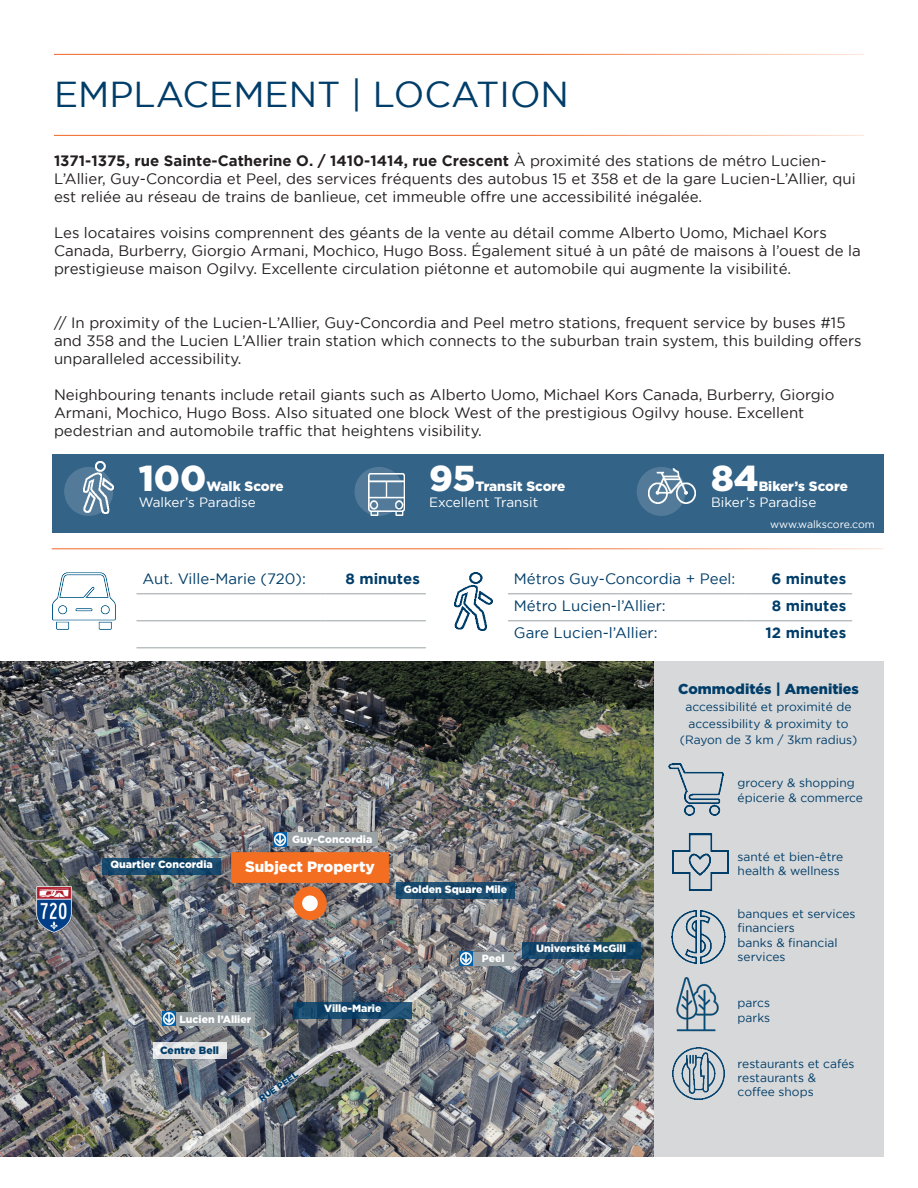
<style>
.page{position:relative;width:918px;height:1188px;background:#fff}
.page>*{position:absolute;margin:0;border:0;box-sizing:border-box;transform-origin:0 0}
.t1{font:36px "Gotham";color:#003d69}
.t2{font:900 36px "Gotham";color:#fff}
.t3{font:15px/18px "Gotham";color:#231f20}
.t4{font:15px "Gotham";color:#003d69}
.t5{font:700 15px "Gotham";color:#003d69}
.t6{font:900 15px "Gotham";color:#fff}
.t7{font:900 14.4px "Gotham";color:#003d69}
.t8{font:13.5px "Gotham";color:#fff}
.t9{font:900 13.5px "Gotham";color:#fff}
.t10{font:12px/14.4px "Gotham";color:#003d69}
.t11{font:900 10.5px "Gotham";color:#fff}
.t12{font:10.5px "Gotham";letter-spacing:-.005em;color:#fff}
.t13{font:900 10.5px "Gotham";color:#003d69}
.t14{font:900 9px "Gotham";color:#003d69}
.s1{font-weight:700}
</style>
<div class="page">
<img style="left:0;top:662px;width:654px;height:495px">
<hr style="left:54px;top:135px;width:810px;height:1px;background:#f26624">
<hr style="left:54px;top:54px;width:810px;height:1px;background:#f26624">
<div style="left:654px;top:662px;width:230px;height:495px;background:#d7d8d9"></div>
<hr style="left:52px;top:548px;width:832px;height:1px;background:#f26624">
<img style="left:52px;top:573px;width:64px;height:56px">
<img style="left:455px;top:573px;width:38px;height:57px">
<hr style="left:136px;top:621px;width:189px;height:1px;background:#9aa2a5">
<hr style="left:325px;top:621px;width:101px;height:1px;background:#9aa2a5">
<hr style="left:136px;top:648px;width:189px;height:1px;background:#9aa2a5">
<hr style="left:325px;top:648px;width:101px;height:1px;background:#9aa2a5">
<hr style="left:136px;top:594px;width:189px;height:1px;background:#9aa2a5">
<hr style="left:325px;top:594px;width:101px;height:1px;background:#9aa2a5">
<hr style="left:508px;top:594px;width:236px;height:1px;background:#9aa2a5">
<hr style="left:744px;top:594px;width:108px;height:1px;background:#9aa2a5">
<hr style="left:508px;top:621px;width:236px;height:1px;background:#9aa2a5">
<hr style="left:744px;top:621px;width:108px;height:1px;background:#9aa2a5">
<img style="left:37px;top:886px;width:34px;height:46px">
<div style="left:52px;top:454px;width:832px;height:79px;background:#336387"></div>
<img style="left:167px;top:973px;width:277px;height:184px">
<svg style="left:231px;top:852px;width:158px;height:31px;background:#f16d21"></svg>
<div style="left:298px;top:891px;width:24px;height:25px;background:#fff;border-radius:50%"></div>
<div style="left:293px;top:886px;width:34px;height:34px;border:9px solid #f36e21;border-radius:50%"></div>
<div style="left:472px;top:952px;width:42px;height:13px;background:#9aa2a5"></div>
<svg style="left:459px;top:952px;width:13px;height:13px"></svg>
<div style="left:287px;top:833px;width:91px;height:13px;background:#9aa2a5"></div>
<img style="left:273px;top:833px;width:14px;height:13px">
<svg style="left:102px;top:858px;width:119px;height:16px;background:#15476a"></svg>
<svg style="left:522px;top:942px;width:118px;height:17px;background:#144667"></svg>
<svg style="left:396px;top:882px;width:119px;height:17px;background:#194a6e"></svg>
<svg style="left:293px;top:1002px;width:119px;height:17px;background:#16486d"></svg>
<div style="left:262px;top:1076px;width:54px;height:44px;background:#231f20;opacity:.75"></div>
<img style="left:672px;top:834px;width:57px;height:56px">
<img style="left:669px;top:763px;width:54px;height:52px">
<img style="left:672px;top:910px;width:53px;height:53px">
<img style="left:676px;top:977px;width:43px;height:55px">
<img style="left:672px;top:1047px;width:53px;height:53px">
<svg style="left:153px;top:1042px;width:73px;height:17px"></svg>
<div style="left:176px;top:1012px;width:79px;height:13px;background:#9aa2a5"></div>
<svg style="left:162px;top:1012px;width:13px;height:13px"></svg>
<div style="left:64px;top:467px;width:49px;height:49px;background:#537b99;border-radius:50%"></div>
<img style="left:84px;top:462px;width:29px;height:51px">
<div style="left:637px;top:467px;width:49px;height:49px;background:#537b99;border-radius:50%"></div>
<img style="left:649px;top:469px;width:46px;height:35px">
<div style="left:355px;top:467px;width:49px;height:49px;background:#537b99;border-radius:50%"></div>
<img style="left:368px;top:473px;width:36px;height:43px">
<p class="t1" style="left:54px;top:75px;width:517px">EMPLACEMENT | LOCATION</p>
<p class="t3" style="left:54px;top:152px;width:803px"><span class="s1">1371-1375, rue Sainte-Catherine O. / 1410-1414, rue Crescent</span> À proximité des stations de métro Lucien-<br>L’Allier, Guy-Concordia et Peel, des services fréquents des autobus 15 et 358 et de la gare Lucien-L’Allier, qui est reliée au réseau de trains de banlieue, cet immeuble offre une accessibilité inégalée.</p>
<p class="t3" style="left:54px;top:224px;width:808px">Les locataires voisins comprennent des géants de la vente au détail comme Alberto Uomo, Michael Kors<br>Canada, Burberry, Giorgio Armani, Mochico, Hugo Boss. Également situé à un pâté de maisons à l’ouest de la prestigieuse maison Ogilvy. Excellente circulation piétonne et automobile qui augmente la visibilité.</p>
<p class="t3" style="left:54px;top:314px;width:809px">// In proximity of the Lucien-L’Allier, Guy-Concordia and Peel metro stations, frequent service by buses #15 and 358 and the Lucien L’Allier train station which connects to the suburban train system, this building offers unparalleled accessibility.</p>
<p class="t3" style="left:54px;top:386px;width:782px">Neighbouring tenants include retail giants such as Alberto Uomo, Michael Kors Canada, Burberry, Giorgio<br>Armani, Mochico, Hugo Boss. Also situated one block West of the prestigious Ogilvy house. Excellent pedestrian and automobile traffic that heightens visibility.</p>
<p class="t2" style="left:139px;top:457px;width:69px">100</p>
<p class="t9" style="left:206px;top:478px;width:79px">Walk Score</p>
<p class="t8" style="left:139px;top:495px;width:119px">Walker’s Paradise</p>
<p class="t2" style="left:429px;top:457px;width:48px">95</p>
<p class="t9" style="left:475px;top:478px;width:92px">Transit Score</p>
<p class="t8" style="left:429px;top:495px;width:111px">Excellent Transit</p>
<p class="t2" style="left:711px;top:457px;width:49px">84</p>
<p class="t9" style="left:759px;top:478px;width:91px">Biker’s Score</p>
<p class="t8" style="left:711px;top:495px;width:107px">Biker’s Paradise</p>
<p class="t12" style="left:770px;top:518px;width:106px">www.walkscore.com</p>
<p class="t4" style="left:142px;top:570px;width:165px">Aut. Ville-Marie (720):</p>
<p class="t5" style="left:346px;top:570px;width:76px">8 minutes</p>
<p class="t4" style="left:514px;top:570px;width:223px">Métros Guy-Concordia + Peel:</p>
<p class="t5" style="left:771px;top:570px;width:76px">6 minutes</p>
<p class="t4" style="left:514px;top:597px;width:153px">Métro Lucien-l’Allier:</p>
<p class="t5" style="left:772px;top:597px;width:76px">8 minutes</p>
<p class="t4" style="left:514px;top:624px;width:145px">Gare Lucien-l’Allier:</p>
<p class="t5" style="left:766px;top:624px;width:82px">12 minutes</p>
<p class="t11" style="left:110px;top:858px;width:104px">Quartier Concordia</p>
<p class="t11" style="left:292px;top:833px;width:82px">Guy-Concordia</p>
<p class="t6" style="left:245px;top:858px;width:131px">Subject Property</p>
<p class="t11" style="left:404px;top:883px;width:105px">Golden Square Mile</p>
<p class="t11" style="left:179px;top:1013px;width:73px">Lucien l’Allier</p>
<p class="t13" style="left:160px;top:1044px;width:60px">Centre Bell</p>
<p class="t14" style="left:257px;top:1095px;width:47px;rotate:-35deg">RUE PEEL</p>
<p class="t11" style="left:324px;top:1003px;width:59px">Ville-Marie</p>
<p class="t11" style="left:482px;top:953px;width:24px">Peel</p>
<p class="t11" style="left:536px;top:943px;width:91px">Université McGill</p>
<p class="t7" style="left:678px;top:680px;width:182px">Commodités | Amenities</p>
<p class="t10" style="left:686px;top:699px;width:168px">accessibilité et proximité de</p>
<p class="t10" style="left:689px;top:716px;width:161px">accessibility &amp; proximity to</p>
<p class="t10" style="left:680px;top:733px;width:179px">(Rayon de 3 km / 3km radius)</p>
<p class="t10" style="left:738px;top:776px;width:119px">grocery &amp; shopping</p>
<p class="t10" style="left:738px;top:790px;width:127px">épicerie &amp; commerce</p>
<p class="t10" style="left:738px;top:849px;width:107px">santé et bien-être health &amp; wellness</p>
<p class="t10" style="left:738px;top:906px;width:119px">banques et services financiers</p>
<p class="t10" style="left:738px;top:935px;width:102px">banks &amp; financial services</p>
<p class="t10" style="left:738px;top:995px;width:34px">parcs</p>
<p class="t10" style="left:738px;top:1010px;width:34px">parks</p>
<p class="t10" style="left:738px;top:1056px;width:118px">restaurants et cafés</p>
<p class="t10" style="left:738px;top:1070px;width:80px">restaurants &amp;</p>
<p class="t10" style="left:738px;top:1085px;width:77px">coffee shops</p>
</div>
